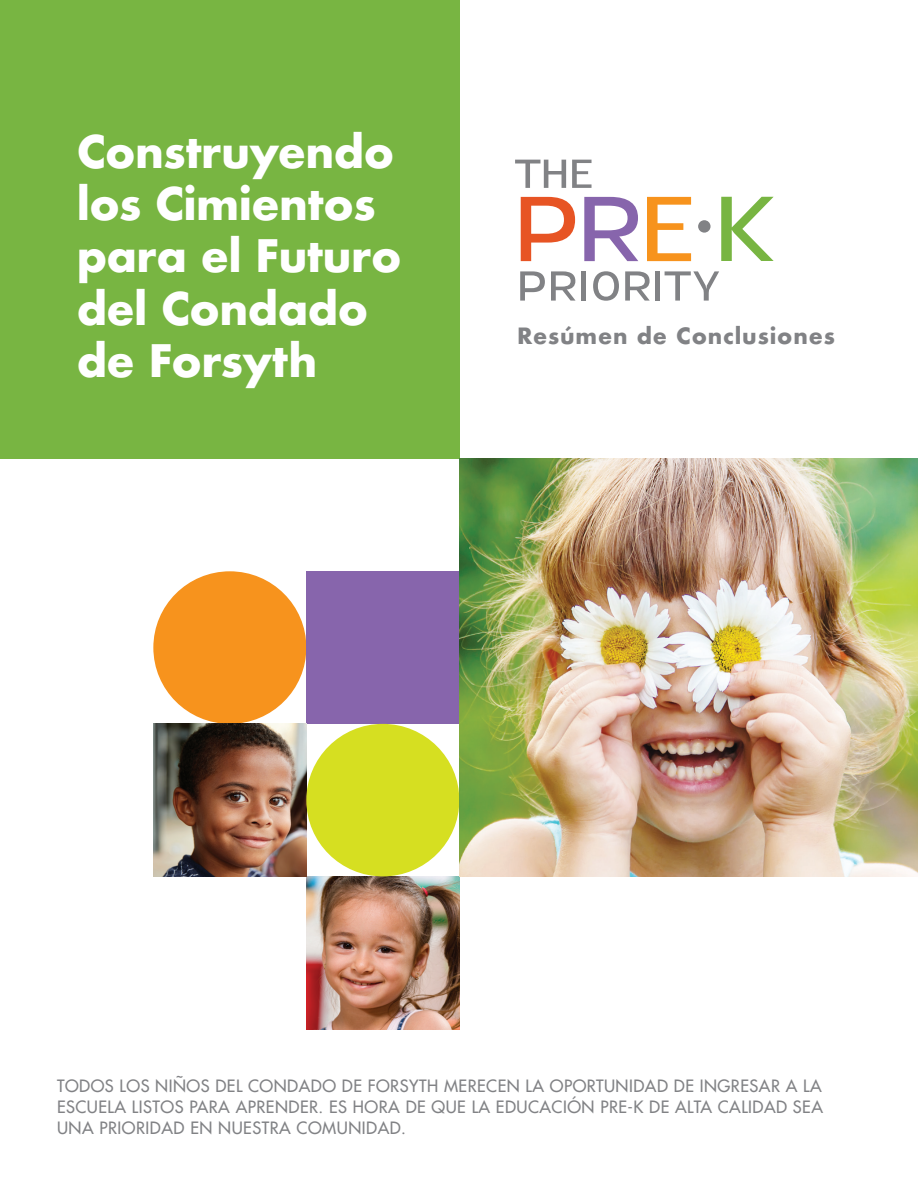
<style>
.page{position:relative;width:918px;height:1188px;background:#fff}
.page>*{position:absolute;margin:0;border:0;box-sizing:border-box;transform-origin:0 0}
.t1{font:700 43.5px/52.2px "Futura";letter-spacing:-.015em;color:#fff}
.t2{font:700 21.9px "Futura";letter-spacing:.04em;color:#818285}
.t3{font:16.5px/21px "Futura";letter-spacing:.03em;color:#818285;text-align:justify}
</style>
<div class="page">
<div style="left:0;top:0;width:459px;height:458px;background:#78b542"></div>
<svg style="left:721px;top:197px;width:53px;height:64px"></svg>
<svg style="left:520px;top:271px;width:25px;height:30px"></svg>
<svg style="left:551px;top:271px;width:25px;height:30px"></svg>
<div style="left:581px;top:271px;width:5px;height:30px;background:#818285"></div>
<svg style="left:593px;top:271px;width:26px;height:30px"></svg>
<svg style="left:625px;top:271px;width:25px;height:30px"></svg>
<div style="left:655px;top:271px;width:5px;height:30px;background:#818285"></div>
<svg style="left:665px;top:271px;width:54px;height:30px"></svg>
<svg style="left:515px;top:160px;width:51px;height:28px"></svg>
<svg style="left:572px;top:160px;width:20px;height:28px"></svg>
<svg style="left:521px;top:197px;width:54px;height:64px"></svg>
<svg style="left:584px;top:197px;width:54px;height:64px"></svg>
<svg style="left:647px;top:197px;width:44px;height:64px"></svg>
<div style="left:698px;top:220px;width:13px;height:13px;background:#818285;border-radius:50%"></div>
<img style="left:306px;top:877px;width:153px;height:152px">
<div style="left:153px;top:571px;width:153px;height:153px;background:#f7931d;border-radius:50%"></div>
<div style="left:306px;top:571px;width:153px;height:153px;background:#8765ac"></div>
<img style="left:153px;top:724px;width:153px;height:152px">
<div style="left:306px;top:724px;width:153px;height:152px;background:#d6df21;border-radius:50%"></div>
<img style="left:459px;top:459px;width:459px;height:417px">
<p class="t1" style="left:77px;top:125px;width:326px">Construyendo los Cimientos para el Futuro del Condado de Forsyth</p>
<p class="t2" style="left:517px;top:320px;width:319px">Resúmen de Conclusiones</p>
<p class="t3" style="left:57px;top:1075px;width:767px">TODOS LOS NIÑOS DEL CONDADO DE FORSYTH MERECEN LA OPORTUNIDAD DE INGRESAR A LA ESCUELA LISTOS PARA APRENDER. ES HORA DE QUE LA EDUCACIÓN PRE-K DE ALTA CALIDAD SEA UNA PRIORIDAD EN NUESTRA COMUNIDAD.</p>
</div>
